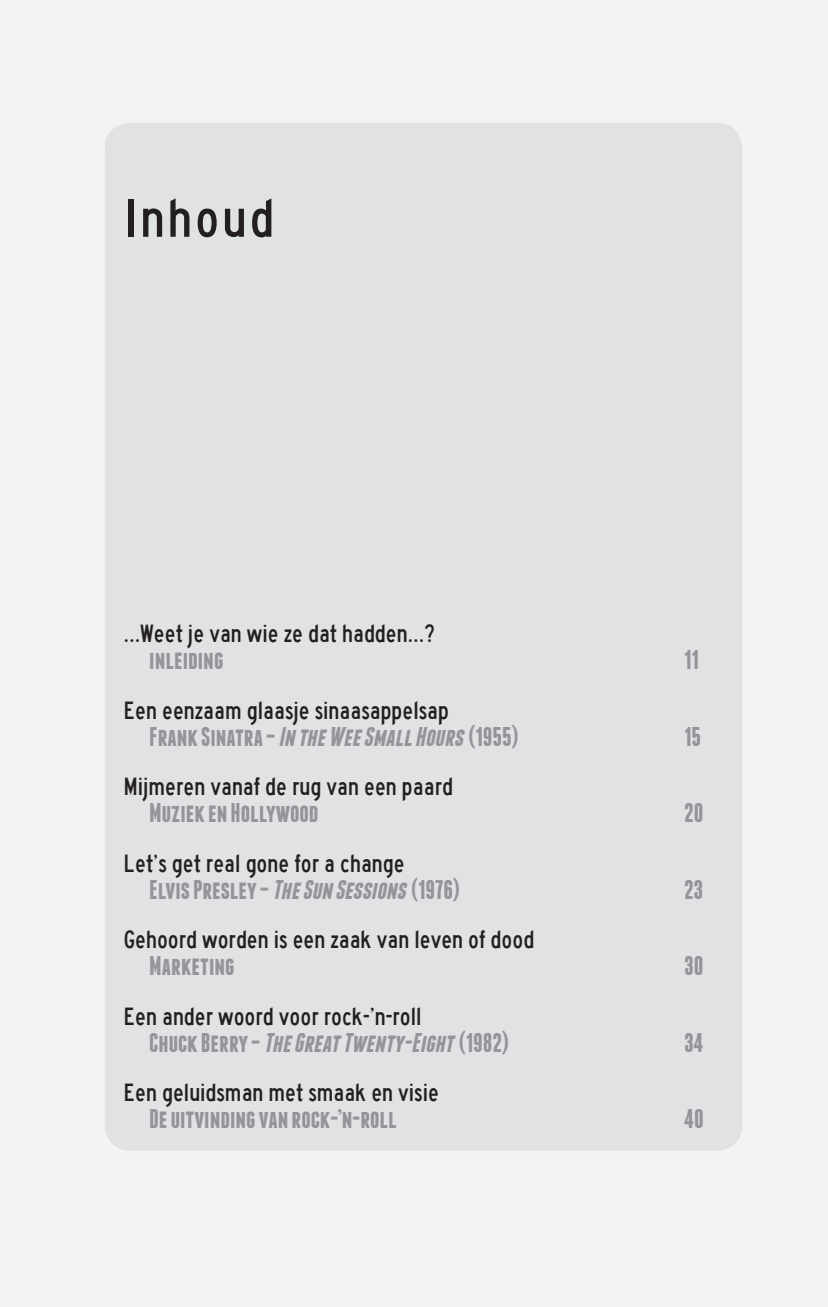
<style>
.page{position:relative;width:828px;height:1307px;background:#fff}
.page>*{position:absolute;margin:0;border:0;box-sizing:border-box;transform-origin:0 0}
.t1{font:56.25px "Highway Gothic Narrow";color:#231f20}
.t2{font:700 27px "Franchise";color:#939598}
.t3{font:italic 700 27px "Franchise";color:#939598}
.t4{font:25.88px "Highway Gothic Narrow";color:#231f20}
.s1{font-style:italic}
.s2{font-style:normal}
</style>
<div class="page">
<div style="left:0;top:0;width:828px;height:1306px;background:#f2f3f4"></div>
<div style="left:105px;top:123px;width:637px;height:1027px;background:#e1e2e4;border-radius:26px"></div>
<h1 class="t1" style="left:124px;top:188px;width:152px">inhoud</h1>
<p class="t4" style="left:124px;top:619px;width:313px">…Weet je van wie ze dat hadden…?</p>
<p class="t2" style="left:149px;top:647px;width:76px">inleiding</p>
<p class="t2" style="left:684px;top:647px;width:16px">11</p>
<p class="t4" style="left:124px;top:696px;width:327px">een eenzaam glaasje sinaasappelsap</p>
<p class="t2" style="left:149px;top:723px;width:370px">Frank Sinatra – <span class="s1">In theWeeSmallHours</span>(1955)</p>
<p class="t2" style="left:684px;top:723px;width:19px">15</p>
<p class="t4" style="left:124px;top:772px;width:331px">mijmeren vanaf de rug van een paard</p>
<p class="t2" style="left:149px;top:800px;width:171px">Muziek en Hollywood</p>
<p class="t2" style="left:684px;top:800px;width:21px">20</p>
<p class="t4" style="left:124px;top:849px;width:282px">Let’s get real gone for a change</p>
<p class="t2" style="left:149px;top:876px;width:311px">Elvis Presley – <span class="s1">TheSun Sessions</span> (1976)</p>
<p class="t2" style="left:684px;top:876px;width:21px">23</p>
<p class="t4" style="left:124px;top:925px;width:412px">Gehoord worden is een zaak van leven of dood</p>
<p class="t2" style="left:149px;top:953px;width:87px">Marketing</p>
<p class="t2" style="left:684px;top:953px;width:21px">30</p>
<p class="t4" style="left:124px;top:1002px;width:299px">een ander woord voor rock-’n-roll</p>
<p class="t3" style="left:149px;top:1029px;width:361px"><span class="s2">C h u c k B e r r y –</span> TheGreatTwenty-Eight<span class="s2">( 1 9 8 2 )</span></p>
<p class="t2" style="left:684px;top:1029px;width:21px">34</p>
<p class="t4" style="left:124px;top:1078px;width:317px">een geluidsman met smaak en visie</p>
<p class="t2" style="left:149px;top:1106px;width:249px">De uitvinding van rock-’n-roll</p>
<p class="t2" style="left:684px;top:1106px;width:21px">40</p>
</div>
